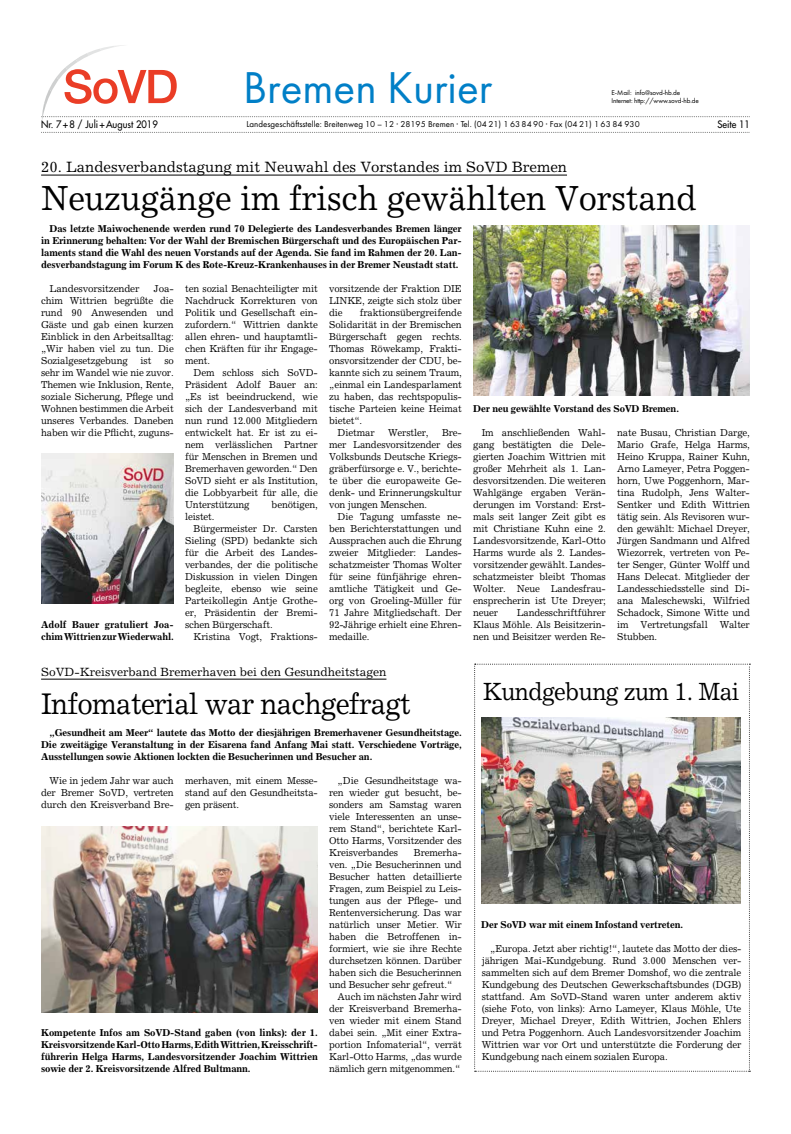
<style>
.page{position:relative;width:791px;height:1134px;background:#fff}
.page>*{position:absolute;margin:0;border:0;box-sizing:border-box;transform-origin:0 0}
.t1{font:46.3px "Futura PT";color:#007fc7}
.t2{font:35px "Excelsior";letter-spacing:-.005em;color:#000;scale:.94 1}
.t3{font:30px "Excelsior";letter-spacing:-.025em;color:#000;scale:.93 1}
.t4{font:25px "Excelsior";letter-spacing:-.025em;color:#000;scale:.93 1}
.t5{font:15px "Excelsior";color:#000}
.t6{font:12px "Excelsior";color:#000}
.t7{font:10px/12px "Excelsior";letter-spacing:-.015em;color:#000;text-align:justify;scale:.96 1}
.t8{font:700 10px/12px "Excelsior";letter-spacing:-.015em;color:#000;text-align:justify;scale:.96 1}
.t9{font:10px/12px "Excelsior";letter-spacing:-.015em;color:#000;text-align:justify}
.t10{font:10px "Futura";color:#000;scale:.94 1}
.t11{font:8.9px "Futura PT";color:#000}
.t12{font:7.1px/8.3px "Futura PT";letter-spacing:-.015em;color:#000}
</style>
<div class="page">
<hr style="left:41px;top:175px;width:526px;height:1px;background:#000">
<img style="left:473px;top:225px;width:277px;height:170px">
<img style="left:41px;top:453px;width:133px;height:150px">
<hr style="left:41px;top:679px;width:345px;height:1px;background:#000">
<img style="left:41px;top:826px;width:277px;height:186px">
<svg style="left:474px;top:664px;width:276px;height:408px"></svg>
<img style="left:482px;top:718px;width:259px;height:186px">
<svg style="left:41px;top:132px;width:709px;height:1px"></svg>
<svg style="left:41px;top:45px;width:709px;height:75px"></svg>
<h1 class="t1" style="left:243px;top:61px;width:250px">Bremen Kurier</h1>
<p class="t12" style="left:611px;top:88px;width:89px">E-Mail: info@sovd-hb.de<br>Internet: http://www.sovd-hb.de</p>
<p class="t10" style="left:41px;top:117px;width:126px">Nr. 7+8 / Juli+August 2019</p>
<p class="t11" style="left:246px;top:119px;width:395px">Landesgeschäftsstelle: Breitenweg 10 – 12 · 28195 Bremen · Tel. (04 21) 1 63 84 90 · Fax (04 21) 1 63 84 930</p>
<p class="t10" style="left:717px;top:118px;width:36px">Seite 11</p>
<h3 class="t5" style="left:41px;top:158px;width:527px">20. Landesverbandstagung mit Neuwahl des Vorstandes im SoVD Bremen</h3>
<h2 class="t2" style="left:41px;top:177px;width:699px">Neuzugänge im frisch gewählten Vorstand</h2>
<p class="t8" style="left:41px;top:222px;width:440px;text-indent:9px">Das letzte Maiwochenende werden rund 70 Delegierte des Landesverbandes Bremen länger in Erinnerung behalten: Vor der Wahl der Bremischen Bürgerschaft und des Europäischen Par&shy;laments stand die Wahl des neuen Vorstands auf der Agenda. Sie fand im Rahmen der 20. Lan&shy;desverbandstagung im Forum K des Rote-Kreuz-Krankenhauses in der Bremer Neustadt statt.</p>
<p class="t9" style="left:50px;top:282px;width:91px">Landesvorsitzender</p>
<p class="t9" style="left:41px;top:282px;width:134px;text-indent:113px">Joa&shy;chim Wittrien begrüßte die rund 90 Anwesenden und Gäste und gab einen kurzen Einblick in den Arbeitsalltag: „Wir haben viel zu tun. Die Sozialgesetzgebung</p>
<p class="t7" style="left:141px;top:354px;width:13px">ist</p>
<p class="t7" style="left:41px;top:354px;width:140px;text-indent:123px">so sehr im Wandel wie nie zuvor.<br>Themen wie Inklusion, Rente, soziale Sicherung, Pflege und Wohnen bestimmen die Arbeit unseres Verbandes. Daneben haben wir die Pflicht, zuguns-</p>
<p class="t8" style="left:41px;top:618px;width:140px">Adolf Bauer gratuliert Joa&shy;chim Wittrien zur Wiederwahl.</p>
<p class="t7" style="left:185px;top:282px;width:140px">ten sozial Benachteiligter mit Nachdruck Korrekturen von Politik und Gesellschaft ein&shy;zufordern.“ Wittrien dankte allen ehren- und hauptamtli&shy;chen Kräften für ihr Engage&shy;ment.</p>
<p class="t7" style="left:185px;top:366px;width:140px;text-indent:9px">Dem schloss sich SoVD-Präsident Adolf Bauer an: „Es ist beeindruckend, wie sich der Landesverband mit nun rund 12.000 Mitgliedern entwickelt hat. Er ist zu ei&shy;nem verlässlichen Partner für Menschen in Bremen und Bremerhaven geworden.“ Den SoVD sieht er als Institution, die Lobbyarbeit für alle, die Unterstützung</p>
<p class="t7" style="left:272px;top:498px;width:50px">benötigen,</p>
<p class="t7" style="left:185px;top:510px;width:32px">leistet.</p>
<p class="t7" style="left:194px;top:522px;width:131px">Bürgermeister Dr. Carsten</p>
<p class="t7" style="left:185px;top:534px;width:140px">Sieling (SPD) bedankte sich</p>
<p class="t7" style="left:185px;top:546px;width:140px">für die Arbeit des Landes-</p>
<p class="t7" style="left:185px;top:558px;width:140px">verbandes, der die politische</p>
<p class="t7" style="left:185px;top:570px;width:140px">Diskussion in vielen Dingen</p>
<p class="t7" style="left:185px;top:582px;width:140px">begleite, ebenso wie seine</p>
<p class="t7" style="left:185px;top:594px;width:140px">Parteikollegin Antje Grothe-</p>
<p class="t7" style="left:185px;top:606px;width:140px">er, Präsidentin der Bremi-</p>
<p class="t7" style="left:185px;top:618px;width:93px">schen Bürgerschaft.</p>
<p class="t7" style="left:194px;top:630px;width:131px">Kristina Vogt, Fraktions-</p>
<p class="t7" style="left:329px;top:282px;width:140px">vorsitzende der Fraktion DIE LINKE, zeigte sich stolz über die</p>
<p class="t7" style="left:360px;top:306px;width:108px">fraktionsübergreifende</p>
<p class="t7" style="left:329px;top:318px;width:140px">Solidarität in der Bremischen</p>
<p class="t7" style="left:329px;top:330px;width:140px">Bürgerschaft gegen rechts.</p>
<p class="t7" style="left:329px;top:342px;width:140px">Thomas Röwekamp, Frakti-</p>
<p class="t7" style="left:329px;top:354px;width:140px">onsvorsitzender der CDU, be-</p>
<p class="t7" style="left:329px;top:366px;width:140px">kannte sich zu seinem Traum,</p>
<p class="t7" style="left:329px;top:378px;width:140px">„einmal ein Landesparlament</p>
<p class="t7" style="left:329px;top:390px;width:140px">zu haben, das rechtspopulis-</p>
<p class="t7" style="left:329px;top:402px;width:140px">tische Parteien keine Heimat</p>
<p class="t7" style="left:329px;top:414px;width:36px">bietet“.</p>
<p class="t7" style="left:338px;top:426px;width:40px">Dietmar</p>
<p class="t7" style="left:388px;top:426px;width:44px">Werstler,</p>
<p class="t7" style="left:329px;top:426px;width:140px;text-indent:113px">Bre&shy;mer Landesvorsitzender des Volksbunds Deutsche Kriegs&shy;gräberfürsorge e. V., berichte&shy;te über die europaweite Ge&shy;denk- und Erinnerungskultur von jungen Menschen.</p>
<p class="t7" style="left:329px;top:510px;width:140px;text-indent:9px">Die Tagung umfasste ne&shy;ben Berichterstattungen und Aussprachen auch die Ehrung zweier Mitglieder: Landes&shy;schatzmeister Thomas Wolter für seine fünfjährige ehren&shy;amtliche Tätigkeit und Ge&shy;org von Groeling-Müller für 71 Jahre Mitgliedschaft. Der 92-Jährige erhielt eine Ehren&shy;medaille.</p>
<p class="t6" style="left:41px;top:664px;width:347px">SoVD-Kreisverband Bremerhaven bei den Gesundheitstagen</p>
<h3 class="t3" style="left:41px;top:686px;width:399px">Infomaterial war nachgefragt</h3>
<p class="t8" style="left:41px;top:726px;width:440px;text-indent:9px">„Gesundheit am Meer“ lautete das Motto der diesjährigen Bremerhavener Gesundheitstage.<br>Die zweitägige Veranstaltung in der Eisarena fand Anfang Mai statt. Verschiedene Vorträge, Ausstellungen sowie Aktionen lockten die Besucherinnen und Besucher an.</p>
<p class="t7" style="left:41px;top:774px;width:140px;text-indent:9px">Wie in jedem Jahr war auch der Bremer SoVD, vertreten durch den Kreisverband Bre-</p>
<p class="t7" style="left:185px;top:774px;width:140px">merhaven, mit einem Messe&shy;stand auf den Gesundheitsta&shy;gen präsent.</p>
<p class="t7" style="left:329px;top:774px;width:140px;text-indent:9px">„Die Gesundheitstage wa&shy;ren wieder gut besucht, be&shy;sonders am Samstag waren viele Interessenten an unse&shy;rem Stand“, berichtete Karl-Otto Harms, Vorsitzender des Kreisverbandes</p>
<p class="t7" style="left:414px;top:846px;width:51px">Bremerha-</p>
<p class="t7" style="left:329px;top:858px;width:140px">ven. „Die Besucherinnen und</p>
<p class="t7" style="left:329px;top:870px;width:140px">Besucher hatten detaillierte</p>
<p class="t7" style="left:329px;top:882px;width:140px">Fragen, zum Beispiel zu Leis-</p>
<p class="t7" style="left:329px;top:894px;width:140px">tungen aus der Pflege- und</p>
<p class="t7" style="left:329px;top:906px;width:140px">Rentenversicherung. Das war</p>
<p class="t7" style="left:329px;top:918px;width:140px">natürlich unser Metier. Wir</p>
<p class="t7" style="left:329px;top:930px;width:140px">haben die Betroffenen in-</p>
<p class="t7" style="left:329px;top:942px;width:140px">formiert, wie sie ihre Rechte</p>
<p class="t7" style="left:329px;top:954px;width:140px">durchsetzen können. Darüber</p>
<p class="t7" style="left:329px;top:966px;width:140px">haben sich die Besucherinnen</p>
<p class="t7" style="left:329px;top:978px;width:130px">und Besucher sehr gefreut.“</p>
<p class="t7" style="left:338px;top:990px;width:131px">Auch im nächsten Jahr wird</p>
<p class="t7" style="left:329px;top:1002px;width:140px">der Kreisverband Bremerha-</p>
<p class="t7" style="left:329px;top:1014px;width:140px">ven wieder mit einem Stand</p>
<p class="t7" style="left:329px;top:1026px;width:140px">dabei sein. „Mit einer Extra-</p>
<p class="t7" style="left:329px;top:1038px;width:140px">portion Infomaterial“, verrät</p>
<p class="t7" style="left:329px;top:1050px;width:140px">Karl-Otto Harms, „das wurde</p>
<p class="t7" style="left:329px;top:1062px;width:138px">nämlich gern mitgenommen.“</p>
<p class="t8" style="left:41px;top:1026px;width:290px">Kompetente Infos am SoVD-Stand gaben (von links): der 1.<br>Kreisvorsitzende Karl-Otto Harms, Edith Wittrien, Kreisschrift&shy;führerin Helga Harms, Landesvorsitzender Joachim Wittrien sowie der 2. Kreisvorsitzende Alfred Bultmann.</p>
<p class="t8" style="left:473px;top:402px;width:216px">Der neu gewählte Vorstand des SoVD Bremen.</p>
<p class="t7" style="left:617px;top:426px;width:140px">nate Busau, Christian Darge, Mario Grafe, Helga Harms, Heino Kruppa, Rainer Kuhn, Arno Lameyer, Petra Poggen&shy;horn, Uwe Poggenhorn, Mar&shy;tina Rudolph, Jens Walter-Sentker und Edith Wittrien tätig sein. Als Revisoren wur&shy;den gewählt: Michael Dreyer, Jürgen Sandmann und Alfred Wiezorrek, vertreten von Pe&shy;ter Senger, Günter Wolff und Hans Delecat. Mitglieder der Landesschiedsstelle sind Di&shy;ana Maleschewski, Wilfried Schadock, Simone Witte und im Vertretungsfall Walter Stubben.</p>
<p class="t7" style="left:473px;top:426px;width:140px;text-indent:9px">Im anschließenden Wahl&shy;gang bestätigten die Dele&shy;gierten Joachim Wittrien mit großer Mehrheit als 1. Lan&shy;desvorsitzenden. Die weiteren Wahlgänge ergaben Verän&shy;derungen im Vorstand: Erst&shy;mals seit langer Zeit gibt es mit Christiane Kuhn eine 2.<br>Landesvorsitzende, Karl-Otto Harms wurde als 2. Landes&shy;vorsitzender gewählt. Landes&shy;schatzmeister bleibt Thomas Wolter. Neue Landesfrau&shy;ensprecherin ist Ute Dreyer; neuer</p>
<p class="t7" style="left:473px;top:606px;width:140px;text-indent:44px">Landesschriftführer Klaus Möhle. Als Beisitzerin&shy;nen und Beisitzer werden Re-</p>
<h3 class="t4" style="left:483px;top:677px;width:278px">Kundgebung zum 1. Mai</h3>
<p class="t8" style="left:481px;top:918px;width:212px">Der SoVD war mit einem Infostand vertreten.</p>
<p class="t7" style="left:482px;top:942px;width:272px;text-indent:9px">„Europa. Jetzt aber richtig!“, lautete das Motto der dies&shy;jährigen Mai-Kundgebung. Rund 3.000 Menschen ver&shy;sammelten sich auf dem Bremer Domshof, wo die zentrale Kundgebung des Deutschen Gewerkschaftsbundes (DGB) stattfand. Am SoVD-Stand waren unter anderem aktiv (siehe Foto, von links): Arno Lameyer, Klaus Möhle, Ute Dreyer, Michael Dreyer, Edith Wittrien, Jochen Ehlers und Petra Poggenhorn. Auch Landesvorsitzender Joachim Wittrien war vor Ort und unterstützte die Forderung der Kundgebung nach einem sozialen Europa.</p>
</div>
